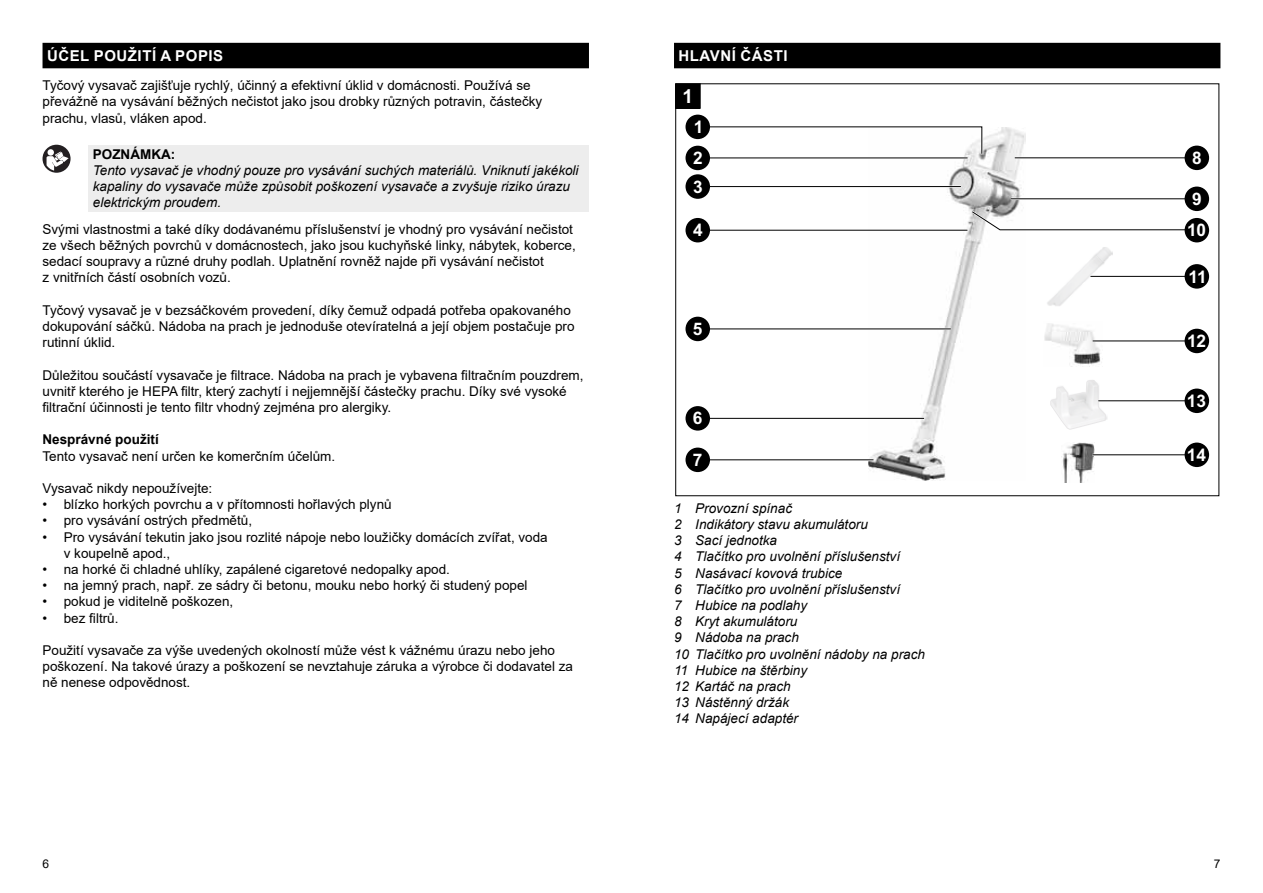
<style>
.page{position:relative;width:1263px;height:893px;background:#fff}
.page>*{position:absolute;margin:0;border:0;box-sizing:border-box;transform-origin:0 0}
.t1{font:700 19.2px "Arial";color:#fff}
.t2{font:700 17.25px "Arial";color:#fff}
.t3{font:700 15px "Arial";letter-spacing:.035em;color:#fff}
.t4{font:13.5px/16.2px "Arial";color:#000}
.t5{font:italic 13.5px/16.2px "Arial";color:#000}
.t6{font:700 13.5px "Arial";color:#000}
.t7{font:12px "Arial";color:#000}
</style>
<div class="page">
<div style="left:43px;top:43px;width:546px;height:25px;background:#000"></div>
<div style="left:89px;top:145px;width:500px;height:67px;background:#ededed"></div>
<svg style="left:43px;top:145px;width:28px;height:28px"></svg>
<div style="left:48px;top:149px;width:6px;height:7px;background:#fff;border-radius:50%"></div>
<svg style="left:47px;top:152px;width:22px;height:19px"></svg>
<div style="left:674px;top:43px;width:546px;height:25px;background:#000"></div>
<img style="left:1047px;top:247px;width:66px;height:59px">
<img style="left:1044px;top:323px;width:36px;height:18px">
<img style="left:869px;top:127px;width:157px;height:354px">
<svg style="left:1050px;top:329px;width:56px;height:167px"></svg>
<hr style="left:1015px;top:157px;width:182px;height:2px;background:#fff">
<hr style="left:1015px;top:157px;width:182px;height:1px;background:#000">
<hr style="left:1011px;top:198px;width:186px;height:2px;background:#fff">
<hr style="left:1011px;top:198px;width:186px;height:1px;background:#000">
<hr style="left:1090px;top:275px;width:107px;height:2px;background:#fff">
<hr style="left:1090px;top:276px;width:107px;height:1px;background:#000">
<hr style="left:1093px;top:340px;width:104px;height:2px;background:#fff">
<hr style="left:1093px;top:341px;width:104px;height:1px;background:#000">
<hr style="left:1098px;top:400px;width:99px;height:2px;background:#fff">
<hr style="left:1098px;top:400px;width:99px;height:1px;background:#000">
<hr style="left:1092px;top:454px;width:105px;height:2px;background:#fff">
<hr style="left:1092px;top:454px;width:105px;height:1px;background:#000">
<hr style="left:698px;top:157px;width:269px;height:2px;background:#fff">
<hr style="left:698px;top:158px;width:269px;height:1px;background:#000">
<hr style="left:698px;top:185px;width:263px;height:3px;background:#fff">
<hr style="left:698px;top:186px;width:263px;height:1px;background:#000">
<hr style="left:698px;top:229px;width:269px;height:2px;background:#fff">
<hr style="left:698px;top:230px;width:269px;height:1px;background:#000">
<hr style="left:698px;top:328px;width:253px;height:2px;background:#fff">
<hr style="left:698px;top:329px;width:253px;height:1px;background:#000">
<hr style="left:698px;top:417px;width:226px;height:2px;background:#fff">
<hr style="left:698px;top:418px;width:226px;height:1px;background:#000">
<hr style="left:698px;top:459px;width:175px;height:2px;background:#fff">
<hr style="left:698px;top:459px;width:175px;height:1px;background:#000">
<svg style="left:696px;top:126px;width:288px;height:30px"></svg>
<svg style="left:969px;top:209px;width:228px;height:23px"></svg>
<div style="left:1184px;top:443px;width:25px;height:24px;background:#000;border-radius:50%"></div>
<div style="left:1184px;top:389px;width:25px;height:24px;background:#000;border-radius:50%"></div>
<div style="left:1184px;top:329px;width:25px;height:24px;background:#000;border-radius:50%"></div>
<div style="left:1184px;top:264px;width:25px;height:25px;background:#000;border-radius:50%"></div>
<div style="left:1184px;top:218px;width:25px;height:24px;background:#000;border-radius:50%"></div>
<div style="left:1184px;top:187px;width:25px;height:24px;background:#000;border-radius:50%"></div>
<div style="left:1184px;top:146px;width:25px;height:24px;background:#000;border-radius:50%"></div>
<div style="left:685px;top:448px;width:25px;height:24px;background:#000;border-radius:50%"></div>
<div style="left:685px;top:406px;width:25px;height:25px;background:#000;border-radius:50%"></div>
<div style="left:685px;top:317px;width:25px;height:24px;background:#000;border-radius:50%"></div>
<div style="left:685px;top:218px;width:25px;height:24px;background:#000;border-radius:50%"></div>
<div style="left:685px;top:174px;width:25px;height:25px;background:#000;border-radius:50%"></div>
<div style="left:685px;top:146px;width:25px;height:24px;background:#000;border-radius:50%"></div>
<div style="left:685px;top:115px;width:25px;height:24px;background:#000;border-radius:50%"></div>
<div style="left:676px;top:84px;width:24px;height:24px;background:#000"></div>
<div style="left:675px;top:83px;width:26px;height:26px;border:1px solid #000"></div>
<p class="t3" style="left:47px;top:45px;width:178px">ÚČEL POUŽITÍ A POPIS</p>
<p class="t4" style="left:43px;top:77px;width:501px">Tyčový vysavač zajišťuje rychlý, účinný a efektivní úklid v domácnosti. Používá se převážně na vysávání běžných nečistot jako jsou drobky různých potravin, částečky prachu, vlasů, vláken apod.</p>
<p class="t6" style="left:93px;top:145px;width:84px">POZNÁMKA:</p>
<p class="t5" style="left:93px;top:162px;width:487px">Tento vysavač je vhodný pouze pro vysávání suchých materiálů. Vniknutí jakékoli kapaliny do vysavače může způsobit poškození vysavače a zvyšuje riziko úrazu elektrickým proudem.</p>
<p class="t4" style="left:43px;top:221px;width:535px">Svými vlastnostmi a také díky dodávanému příslušenství je vhodný pro vysávání nečistot ze všech běžných povrchů v domácnostech, jako jsou kuchyňské linky, nábytek, koberce, sedací soupravy a různé druhy podlah. Uplatnění rovněž najde při vysávání nečistot<br>z vnitřních částí osobních vozů.</p>
<p class="t4" style="left:43px;top:302px;width:534px">Tyčový vysavač je v bezsáčkovém provedení, díky čemuž odpadá potřeba opakovaného dokupování sáčků. Nádoba na prach je jednoduše otevíratelná a její objem postačuje pro rutinní úklid.</p>
<p class="t4" style="left:43px;top:367px;width:542px">Důležitou součástí vysavače je filtrace. Nádoba na prach je vybavena filtračním pouzdrem, uvnitř kterého je HEPA filtr, který zachytí i nejjemnější částečky prachu. Díky své vysoké filtrační účinnosti je tento filtr vhodný zejména pro alergiky.</p>
<p class="t6" style="left:43px;top:430px;width:118px">Nesprávné použití</p>
<p class="t4" style="left:43px;top:448px;width:294px">Tento vysavač není určen ke komerčním účelům.</p>
<p class="t4" style="left:43px;top:480px;width:171px">Vysavač nikdy nepoužívejte:</p>
<p class="t4" style="left:43px;top:496px;width:351px">• blízko horkých povrchu a v přítomnosti hořlavých plynů</p>
<p class="t4" style="left:43px;top:512px;width:211px">• pro vysávání ostrých předmětů,</p>
<p class="t4" style="left:64px;top:529px;width:485px;text-indent:-21px">• Pro vysávání tekutin jako jsou rozlité nápoje nebo loužičky domácích zvířat, voda v koupelně apod.,</p>
<p class="t4" style="left:43px;top:561px;width:409px">• na horké či chladné uhlíky, zapálené cigaretové nedopalky apod.</p>
<p class="t4" style="left:43px;top:577px;width:486px">• na jemný prach, např. ze sádry či betonu, mouku nebo horký či studený popel</p>
<p class="t4" style="left:43px;top:593px;width:192px">• pokud je viditelně poškozen,</p>
<p class="t4" style="left:43px;top:610px;width:78px">• bez filtrů.</p>
<p class="t4" style="left:43px;top:642px;width:532px">Použití vysavače za výše uvedených okolností může vést k vážnému úrazu nebo jeho poškození. Na takové úrazy a poškození se nevztahuje záruka a výrobce či dodavatel za ně nenese odpovědnost.</p>
<p class="t3" style="left:678px;top:45px;width:111px">HLAVNÍ ČÁSTI</p>
<h1 class="t1" style="left:683px;top:85px;width:12px">1</h1>
<p class="t2" style="left:694px;top:117px;width:11px">1</p>
<p class="t2" style="left:693px;top:148px;width:11px">2</p>
<p class="t2" style="left:693px;top:177px;width:11px">3</p>
<p class="t2" style="left:693px;top:220px;width:11px">4</p>
<p class="t2" style="left:693px;top:319px;width:11px">5</p>
<p class="t2" style="left:693px;top:408px;width:11px">6</p>
<p class="t2" style="left:693px;top:450px;width:11px">7</p>
<p class="t5" style="left:674px;top:500px;width:252px">1 Provozní spínač<br>2 Indikátory stavu akumulátoru<br>3 Sací jednotka<br>4 Tlačítko pro uvolnění příslušenství<br>5 Nasávací kovová trubice<br>6 Tlačítko pro uvolnění příslušenství<br>7 Hubice na podlahy<br>8 Kryt akumulátoru<br>9 Nádoba na prach<br>10 Tlačítko pro uvolnění nádoby na prach<br>11 Hubice na štěrbiny<br>12 Kartáč na prach<br>13 Nástěnný držák<br>14 Napájecí adaptér</p>
<p class="t2" style="left:1192px;top:148px;width:11px">8</p>
<p class="t2" style="left:1192px;top:189px;width:11px">9</p>
<p class="t2" style="left:1187px;top:220px;width:21px">10</p>
<p class="t2" style="left:1188px;top:267px;width:20px">11</p>
<p class="t2" style="left:1187px;top:331px;width:21px">12</p>
<p class="t2" style="left:1187px;top:391px;width:21px">13</p>
<p class="t2" style="left:1187px;top:445px;width:21px">14</p>
<p class="t7" style="left:43px;top:855px;width:8px">6</p>
<p class="t7" style="left:1214px;top:855px;width:8px">7</p>
</div>
